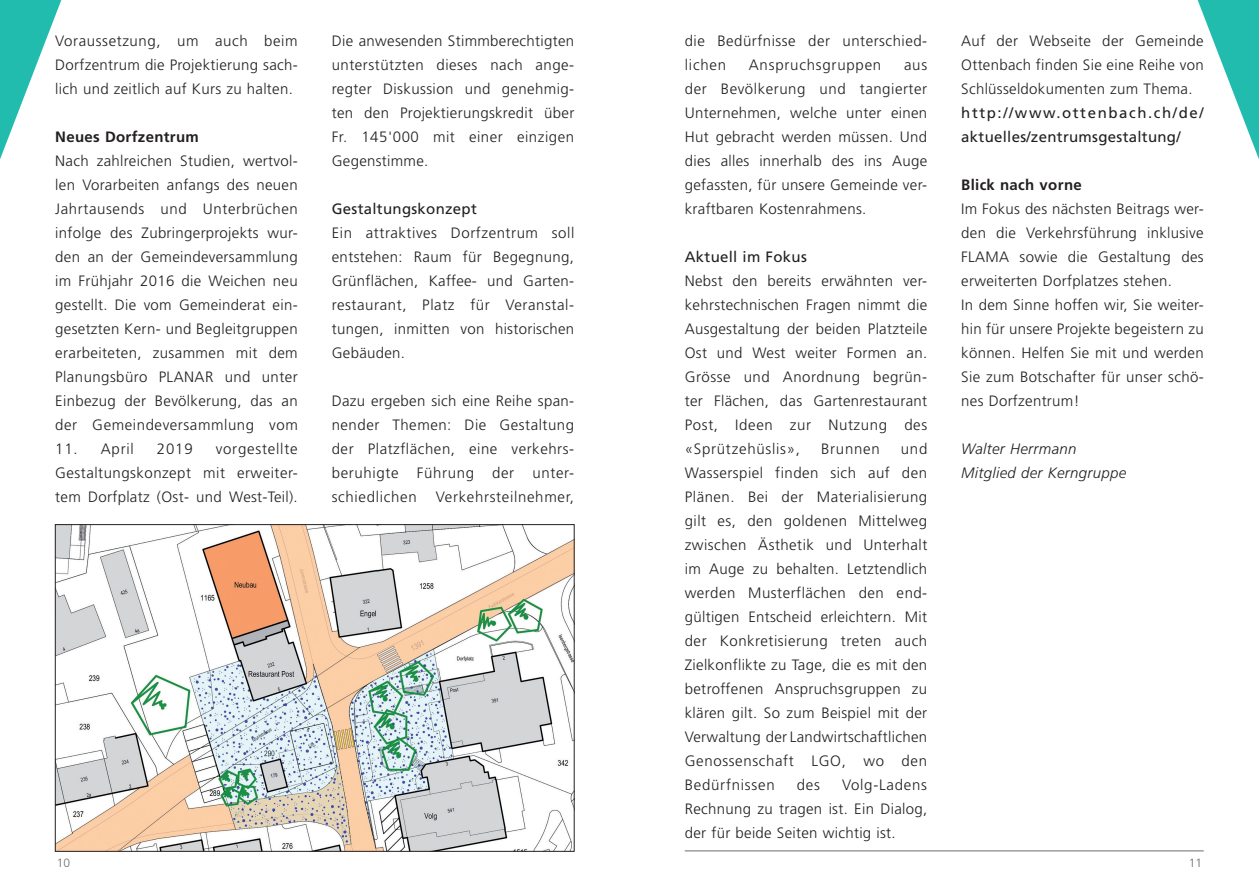
<style>
.page{position:relative;width:1259px;height:893px;background:#fff}
.page>*{position:absolute;margin:0;border:0;box-sizing:border-box;transform-origin:0 0}
.Lauftext{font:300 15px/24px "Frutiger";letter-spacing:.02em;color:#231f20;text-align:justify}
.Lauftext-2{font:15px/24px "Frutiger";letter-spacing:.02em;color:#231f20}
.Autor{font:italic 300 15px "Frutiger";letter-spacing:.02em;color:#231f20}
.Titel_3{font:700 15px "Frutiger";letter-spacing:.02em;color:#231f20}
.Lauftext-3{font:300 15px "Frutiger";letter-spacing:.05em;color:#231f20}
.Lauftext-4{font:300 15px "Frutiger";letter-spacing:.045em;color:#231f20}
.t1{font:300 12px "Frutiger";color:#6c6d70}
</style>
<div class="page">
<hr style="left:685px;top:851px;width:518px;height:1px;background:#6c6d70">
<hr style="left:55px;top:851px;width:519px;height:1px;background:#6c6d70">
<svg style="left:0;top:0;width:61px;height:159px"></svg>
<svg style="left:1197px;top:0;width:62px;height:159px"></svg>
<img style="left:57px;top:526px;width:515px;height:323px">
<p class="Lauftext" style="left:55px;top:29px;width:244px">Voraussetzung, um auch beim Dorfzentrum die Projektierung sach&shy;lich und zeitlich auf Kurs zu halten.</p>
<p class="Titel_3" style="left:55px;top:128px;width:145px">Neues Dorfzentrum</p>
<p class="Lauftext" style="left:55px;top:149px;width:244px">Nach zahlreichen Studien, wertvol&shy;len Vorarbeiten anfangs des neuen Jahrtausends und Unterbrüchen infolge des Zubringerprojekts wur&shy;den an der Gemeindeversammlung im Frühjahr 2016 die Weichen neu gestellt. Die vom Gemeinderat ein&shy;gesetzten Kern- und Begleitgruppen erarbeiteten, zusammen mit dem Planungsbüro PLANAR und unter Einbezug der Bevölkerung, das an der Gemeindeversammlung vom</p>
<p class="Lauftext" style="left:55px;top:437px;width:80px">11. April</p>
<p class="Lauftext" style="left:157px;top:437px;width:37px">2019</p>
<p class="Lauftext" style="left:55px;top:437px;width:244px;text-indent:160px">vorgestellte Gestaltungskonzept mit erweiter&shy;tem Dorfplatz (Ost- und West-Teil).</p>
<p class="Lauftext" style="left:332px;top:29px;width:244px">Die anwesenden Stimmberechtigten unterstützten dieses nach ange&shy;regter Diskussion und genehmig&shy;ten den Projektierungskredit über Fr. 145'000 mit einer einzigen Gegenstimme.</p>
<p class="Lauftext-2" style="left:332px;top:196px;width:147px">Gestaltungskonzept</p>
<p class="Lauftext" style="left:332px;top:221px;width:244px">Ein attraktives Dorfzentrum soll entstehen: Raum für Begegnung, Grünflächen, Kaffee- und Garten&shy;restaurant, Platz für Veranstal&shy;tungen, inmitten von historischen Gebäuden.</p>
<p class="Lauftext" style="left:332px;top:389px;width:244px">Dazu ergeben sich eine Reihe span&shy;nender Themen: Die Gestaltung der Platzflächen, eine verkehrs&shy;beruhigte Führung der unter&shy;schiedlichen</p>
<p class="Lauftext-4" style="left:436px;top:488px;width:140px">Verkehrsteilnehmer,</p>
<p class="Lauftext" style="left:685px;top:29px;width:244px">die Bedürfnisse der unterschied&shy;lichen</p>
<p class="Lauftext-3" style="left:749px;top:56px;width:134px">Anspruchsgruppen</p>
<p class="Lauftext" style="left:685px;top:53px;width:244px;text-indent:219px">aus der Bevölkerung und tangierter Unternehmen, welche unter einen Hut gebracht werden müssen. Und dies alles innerhalb des ins Auge gefassten, für unsere Gemeinde ver&shy;kraftbaren Kostenrahmens.</p>
<p class="Lauftext-2" style="left:685px;top:244px;width:124px">Aktuell im Fokus</p>
<p class="Lauftext" style="left:685px;top:269px;width:244px">Nebst den bereits erwähnten ver&shy;kehrstechnischen Fragen nimmt die Ausgestaltung der beiden Platzteile Ost und West weiter Formen an.<br>Grösse und Anordnung begrün&shy;ter Flächen, das Gartenrestaurant Post, Ideen zur Nutzung des «Sprützehüslis»,</p>
<p class="Lauftext" style="left:685px;top:437px;width:244px;text-indent:216px">und Wasserspiel finden sich auf den Plänen. Bei der Materialisierung gilt es, den goldenen Mittelweg zwischen Ästhetik und Unterhalt im Auge zu behalten. Letztendlich werden Musterflächen den end&shy;gültigen Entscheid erleichtern. Mit der Konkretisierung treten auch Zielkonflikte zu Tage, die es mit den betroffenen Anspruchsgruppen zu klären gilt. So zum Beispiel mit der Verwaltung der Landwirtschaftlichen Genossenschaft LGO, wo den Bedürfnissen</p>
<p class="Lauftext-3" style="left:821px;top:440px;width:60px">Brunnen</p>
<p class="Lauftext" style="left:685px;top:773px;width:244px;text-indent:157px">Volg-Ladens Rechnung zu tragen ist. Ein Dialog, der für beide Seiten wichtig ist.</p>
<p class="Lauftext" style="left:797px;top:773px;width:25px">des</p>
<p class="Lauftext" style="left:961px;top:29px;width:244px">Auf der Webseite der Gemeinde Ottenbach finden Sie eine Reihe von Schlüsseldokumenten zum Thema.</p>
<p class="Lauftext-2" style="left:961px;top:100px;width:244px">http://www.ottenbach.ch/de/ aktuelles/zentrumsgestaltung/</p>
<p class="Titel_3" style="left:961px;top:176px;width:122px">Blick nach vorne</p>
<p class="Lauftext" style="left:961px;top:197px;width:244px">Im Fokus des nächsten Beitrags wer&shy;den die Verkehrsführung inklusive FLAMA sowie die Gestaltung des erweiterten Dorfplatzes stehen.</p>
<p class="Lauftext" style="left:961px;top:293px;width:244px">In dem Sinne hoffen wir, Sie weiter&shy;hin für unsere Projekte begeistern zu können. Helfen Sie mit und werden Sie zum Botschafter für unser schö&shy;nes Dorfzentrum!</p>
<p class="Autor" style="left:961px;top:440px;width:117px">Walter Herrmann</p>
<p class="Autor" style="left:961px;top:464px;width:166px">Mitglied der Kerngruppe</p>
<p class="t1" style="left:57px;top:856px;width:15px">10</p>
<p class="t1" style="left:1188px;top:856px;width:15px">11</p>
</div>
